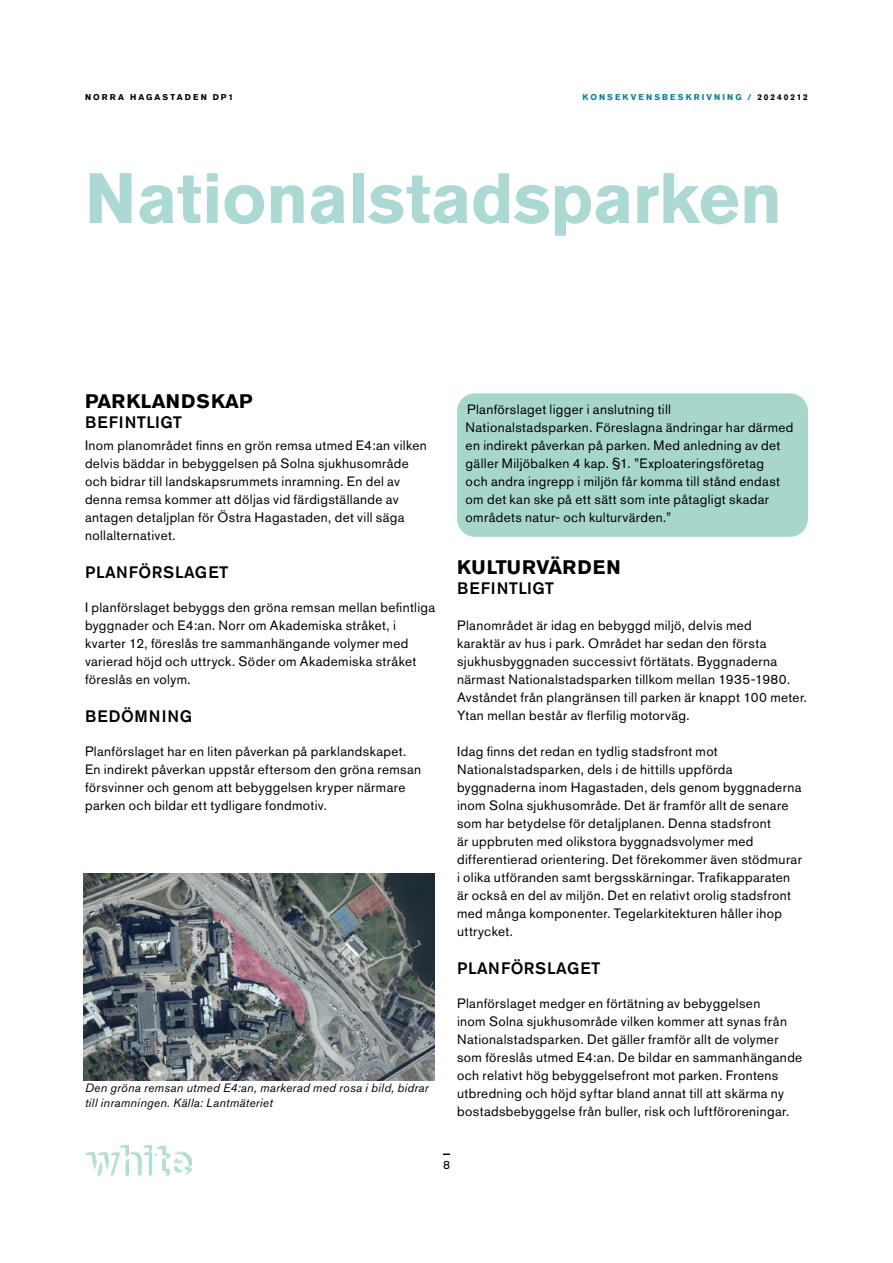
<style>
.page{position:relative;width:893px;height:1263px;background:#fff}
.page>*{position:absolute;margin:0;border:0;box-sizing:border-box;transform-origin:0 0}
.t1{font:700 70.5px "Akzidenz Grotesk Std";letter-spacing:-.005em;color:#acd9d3}
.t2{font:700 19.5px "Akzidenz Grotesk Std";letter-spacing:.025em;color:#000}
.t3{font:500 16.5px "Akzidenz Grotesk Std";letter-spacing:.025em;color:#000}
.t4{font:500 16.5px "Akzidenz Grotesk Std";letter-spacing:.065em;color:#000}
.t5{font:13.5px/18px "Akzidenz Grotesk Std";letter-spacing:.025em;color:#000}
.t6{font:italic 12px/15px "Akzidenz Grotesk Std";letter-spacing:.025em;color:#000}
.t7{font:12px "Akzidenz Grotesk Std";color:#000}
.t8{font:700 8.4px "Akzidenz Grotesk Std";letter-spacing:.25em;color:#00809a}
.t9{font:700 8.4px "Akzidenz Grotesk Std";letter-spacing:.255em;color:#000}
.s1{color:#000}
</style>
<div class="page">
<img style="left:85px;top:1145px;width:106px;height:30px">
<svg style="left:443px;top:1153px;width:7px;height:2px"></svg>
<div style="left:457px;top:393px;width:351px;height:144px;background:#a6d6cc;border-radius:18px"></div>
<img style="left:83px;top:873px;width:351px;height:207px">
<svg style="left:212px;top:909px;width:93px;height:116px;background:#868087"></svg>
<p class="t9" style="left:85px;top:92px;width:150px">NORRA HAGASTADEN DP1</p>
<p class="t8" style="left:582px;top:92px;width:227px">KONSEKVENSBESKRIVNING / <span class="s1">20240212</span></p>
<h1 class="t1" style="left:85px;top:158px;width:699px">Nationalstadsparken</h1>
<h2 class="t2" style="left:85px;top:390px;width:169px">PARKLANDSKAP</h2>
<p class="t3" style="left:85px;top:412px;width:99px">BEFINTLIGT</p>
<p class="t5" style="left:85px;top:436px;width:343px">Inom planområdet finns en grön remsa utmed E4:an vilken delvis bäddar in bebyggelsen på Solna sjukhusområde och bidrar till landskapsrummets inramning. En del av denna remsa kommer att döljas vid färdigställande av antagen detaljplan för Östra Hagastaden, det vill säga nollalternativet.</p>
<p class="t3" style="left:85px;top:562px;width:145px">PLANFÖRSLAGET</p>
<p class="t5" style="left:85px;top:598px;width:352px">I planförslaget bebyggs den gröna remsan mellan befintliga byggnader och E4:an. Norr om Akademiska stråket, i kvarter 12, föreslås tre sammanhängande volymer med varierad höjd och uttryck. Söder om Akademiska stråket föreslås en volym.</p>
<p class="t4" style="left:85px;top:706px;width:109px">BEDÖMNING</p>
<p class="t5" style="left:85px;top:742px;width:338px">Planförslaget har en liten påverkan på parklandskapet.<br>En indirekt påverkan uppstår eftersom den gröna remsan försvinner och genom att bebyggelsen kryper närmare parken och bildar ett tydligare fondmotiv.</p>
<p class="t6" style="left:85px;top:1080px;width:345px">Den gröna remsan utmed E4:an, markerad med rosa i bild, bidrar till inramningen. Källa: Lantmäteriet</p>
<p class="t5" style="left:466px;top:400px;width:329px">Planförslaget ligger i anslutning till Nationalstadsparken. Föreslagna ändringar har därmed en indirekt påverkan på parken. Med anledning av det gäller Miljöbalken 4 kap. §1. ”Exploateringsföretag<br>och andra ingrepp i miljön får komma till stånd endast om det kan ske på ett sätt som inte påtagligt skadar områdets natur- och kulturvärden.”</p>
<h2 class="t2" style="left:457px;top:556px;width:165px">KULTURVÄRDEN</h2>
<p class="t3" style="left:457px;top:578px;width:99px">BEFINTLIGT</p>
<p class="t5" style="left:457px;top:616px;width:351px">Planområdet är idag en bebyggd miljö, delvis med<br>karaktär av hus i park. Området har sedan den första sjukhusbyggnaden successivt förtätats. Byggnaderna närmast Nationalstadsparken tillkom mellan 1935-1980.<br>Avståndet från plangränsen till parken är knappt 100 meter.<br>Ytan mellan består av flerfilig motorväg.</p>
<p class="t5" style="left:457px;top:742px;width:346px">Idag finns det redan en tydlig stadsfront mot Nationalstadsparken, dels i de hittills uppförda byggnaderna inom Hagastaden, dels genom byggnaderna inom Solna sjukhusområde. Det är framför allt de senare som har betydelse för detaljplanen. Denna stadsfront<br>är uppbruten med olikstora byggnadsvolymer med differentierad orientering. Det förekommer även stödmurar i olika utföranden samt bergsskärningar. Trafikapparaten är också en del av miljön. Det en relativt orolig stadsfront med många komponenter. Tegelarkitekturen håller ihop uttrycket.</p>
<p class="t3" style="left:457px;top:958px;width:145px">PLANFÖRSLAGET</p>
<p class="t5" style="left:457px;top:994px;width:347px">Planförslaget medger en förtätning av bebyggelsen<br>inom Solna sjukhusområde vilken kommer att synas från Nationalstadsparken. Det gäller framför allt de volymer som föreslås utmed E4:an. De bildar en sammanhängande och relativt hög bebyggelsefront mot parken. Frontens utbredning och höjd syftar bland annat till att skärma ny bostadsbebyggelse från buller, risk och luftföroreningar.</p>
<p class="t7" style="left:443px;top:1158px;width:8px">8</p>
</div>
